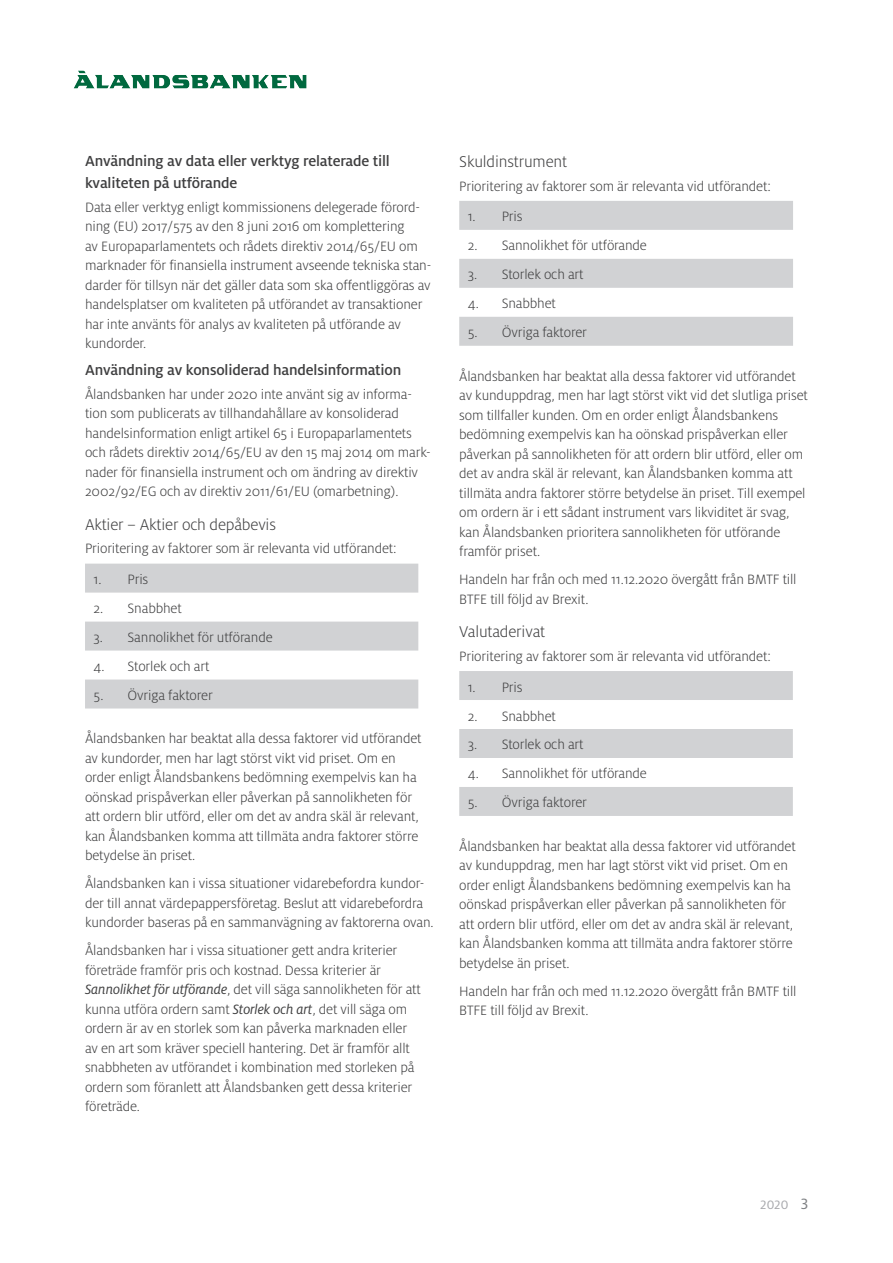
<style>
.page{position:relative;width:893px;height:1263px;background:#fff}
.page>*{position:absolute;margin:0;border:0;box-sizing:border-box;transform-origin:0 0}
.Underrubrik{font:300 17.25px "Milo OT";letter-spacing:-.01em;color:#3e3e3f}
.brödtext{font:500 16.2px/22.2px "Milo OT";letter-spacing:-.01em;color:#3e3e3f}
.brödtext-2{font:300 15px/19.5px "Milo OT";letter-spacing:-.01em;color:#3e3e3f}
.t1{font:13.5px "Milo OT";color:#a8a9ad}
.s1{font-weight:400;font-style:italic}
.s2{font-size:16.5px;color:#808285}
</style>
<div class="page">
<svg style="left:85px;top:564px;width:333px;height:144px;fill:#d1d2d4"></svg>
<svg style="left:459px;top:201px;width:334px;height:145px;fill:#d1d2d4"></svg>
<svg style="left:459px;top:671px;width:334px;height:145px;fill:#d1d2d4"></svg>
<img style="left:78px;top:71px;width:224px;height:17px">
<p class="brödtext" style="left:85px;top:150px;width:306px">Användning av data eller verktyg relaterade till kvaliteten på utförande</p>
<p class="brödtext-2" style="left:85px;top:198px;width:348px">Data eller verktyg enligt kommissionens delegerade förord&shy;ning (EU) 2017/575 av den 8 juni 2016 om komplettering<br>av Europaparlamentets och rådets direktiv 2014/65/EU om marknader för finansiella instrument avseende tekniska stan&shy;darder för tillsyn när det gäller data som ska offentliggöras av handelsplatser om kvaliteten på utförandet av transaktioner har inte använts för analys av kvaliteten på utförande av kundorder.</p>
<p class="brödtext" style="left:85px;top:358px;width:318px">Användning av konsoliderad handelsinformation</p>
<p class="brödtext-2" style="left:85px;top:384px;width:347px">Ålandsbanken har under 2020 inte använt sig av informa&shy;tion som publicerats av tillhandahållare av konsoliderad handelsinformation enligt artikel 65 i Europaparlamentets och rådets direktiv 2014/65/EU av den 15 maj 2014 om mark&shy;nader för finansiella instrument och om ändring av direktiv 2002/92/EG och av direktiv 2011/61/EU (omarbetning).</p>
<p class="Underrubrik" style="left:85px;top:515px;width:192px">Aktier – Aktier och depåbevis</p>
<p class="brödtext-2" style="left:85px;top:539px;width:313px">Prioritering av faktorer som är relevanta vid utförandet:</p>
<p class="brödtext-2" style="left:94px;top:570px;width:9px">1.</p>
<p class="brödtext-2" style="left:128px;top:570px;width:22px">Pris</p>
<p class="brödtext-2" style="left:94px;top:599px;width:11px">2.</p>
<p class="brödtext-2" style="left:128px;top:599px;width:56px">Snabbhet</p>
<p class="brödtext-2" style="left:94px;top:628px;width:11px">3.</p>
<p class="brödtext-2" style="left:128px;top:628px;width:147px">Sannolikhet för utförande</p>
<p class="brödtext-2" style="left:94px;top:657px;width:13px">4.</p>
<p class="brödtext-2" style="left:128px;top:657px;width:83px">Storlek och art</p>
<p class="brödtext-2" style="left:94px;top:686px;width:11px">5.</p>
<p class="brödtext-2" style="left:128px;top:686px;width:87px">Övriga faktorer</p>
<p class="brödtext-2" style="left:85px;top:729px;width:338px">Ålandsbanken har beaktat alla dessa faktorer vid utförandet av kundorder, men har lagt störst vikt vid priset. Om en order enligt Ålandsbankens bedömning exempelvis kan ha oönskad prispåverkan eller påverkan på sannolikheten för att ordern blir utförd, eller om det av andra skäl är relevant, kan Ålandsbanken komma att tillmäta andra faktorer större betydelse än priset.</p>
<p class="brödtext-2" style="left:85px;top:874px;width:350px">Ålandsbanken kan i vissa situationer vidarebefordra kundor&shy;der till annat värdepappersföretag. Beslut att vidarebefordra kundorder baseras på en sammanvägning av faktorerna ovan.</p>
<p class="brödtext-2" style="left:85px;top:941px;width:337px">Ålandsbanken har i vissa situationer gett andra kriterier företräde framför pris och kostnad. Dessa kriterier är <span class="s1">Sannolikhet för utförande</span>, det vill säga sannolikheten för att kunna utföra ordern samt <span class="s1">Storlek och art</span>, det vill säga om ordern är av en storlek som kan påverka marknaden eller av en art som kräver speciell hantering. Det är framför allt snabbheten av utförandet i kombination med storleken på ordern som föranlett att Ålandsbanken gett dessa kriterier företräde.</p>
<p class="Underrubrik" style="left:459px;top:152px;width:109px">Skuldinstrument</p>
<p class="brödtext-2" style="left:459px;top:176px;width:313px">Prioritering av faktorer som är relevanta vid utförandet:</p>
<p class="brödtext-2" style="left:468px;top:207px;width:9px">1.</p>
<p class="brödtext-2" style="left:502px;top:207px;width:22px">Pris</p>
<p class="brödtext-2" style="left:468px;top:236px;width:11px">2.</p>
<p class="brödtext-2" style="left:502px;top:236px;width:147px">Sannolikhet för utförande</p>
<p class="brödtext-2" style="left:468px;top:265px;width:11px">3.</p>
<p class="brödtext-2" style="left:502px;top:265px;width:83px">Storlek och art</p>
<p class="brödtext-2" style="left:468px;top:294px;width:13px">4.</p>
<p class="brödtext-2" style="left:502px;top:294px;width:56px">Snabbhet</p>
<p class="brödtext-2" style="left:468px;top:323px;width:11px">5.</p>
<p class="brödtext-2" style="left:502px;top:323px;width:87px">Övriga faktorer</p>
<p class="brödtext-2" style="left:459px;top:366px;width:350px">Ålandsbanken har beaktat alla dessa faktorer vid utförandet av kunduppdrag, men har lagt störst vikt vid det slutliga priset som tillfaller kunden. Om en order enligt Ålandsbankens bedömning exempelvis kan ha oönskad prispåverkan eller påverkan på sannolikheten för att ordern blir utförd, eller om det av andra skäl är relevant, kan Ålandsbanken komma att tillmäta andra faktorer större betydelse än priset. Till exempel om ordern är i ett sådant instrument vars likviditet är svag, kan Ålandsbanken prioritera sannolikheten för utförande framför priset.</p>
<p class="brödtext-2" style="left:459px;top:570px;width:339px">Handeln har från och med 11.12.2020 övergått från BMTF till<br>BTFE till följd av Brexit.</p>
<p class="Underrubrik" style="left:459px;top:622px;width:87px">Valutaderivat</p>
<p class="brödtext-2" style="left:459px;top:646px;width:313px">Prioritering av faktorer som är relevanta vid utförandet:</p>
<p class="brödtext-2" style="left:468px;top:677px;width:9px">1.</p>
<p class="brödtext-2" style="left:502px;top:677px;width:22px">Pris</p>
<p class="brödtext-2" style="left:468px;top:706px;width:11px">2.</p>
<p class="brödtext-2" style="left:502px;top:706px;width:56px">Snabbhet</p>
<p class="brödtext-2" style="left:468px;top:735px;width:11px">3.</p>
<p class="brödtext-2" style="left:502px;top:735px;width:83px">Storlek och art</p>
<p class="brödtext-2" style="left:468px;top:764px;width:13px">4.</p>
<p class="brödtext-2" style="left:502px;top:764px;width:147px">Sannolikhet för utförande</p>
<p class="brödtext-2" style="left:468px;top:793px;width:11px">5.</p>
<p class="brödtext-2" style="left:502px;top:793px;width:87px">Övriga faktorer</p>
<p class="brödtext-2" style="left:459px;top:836px;width:338px">Ålandsbanken har beaktat alla dessa faktorer vid utförandet av kunduppdrag, men har lagt störst vikt vid priset. Om en order enligt Ålandsbankens bedömning exempelvis kan ha oönskad prispåverkan eller påverkan på sannolikheten för att ordern blir utförd, eller om det av andra skäl är relevant, kan Ålandsbanken komma att tillmäta andra faktorer större betydelse än priset.</p>
<p class="brödtext-2" style="left:459px;top:981px;width:339px">Handeln har från och med 11.12.2020 övergått från BMTF till<br>BTFE till följd av Brexit.</p>
<p class="t1" style="left:760px;top:1196px;width:49px">2020 <span class="s2">3</span></p>
</div>
